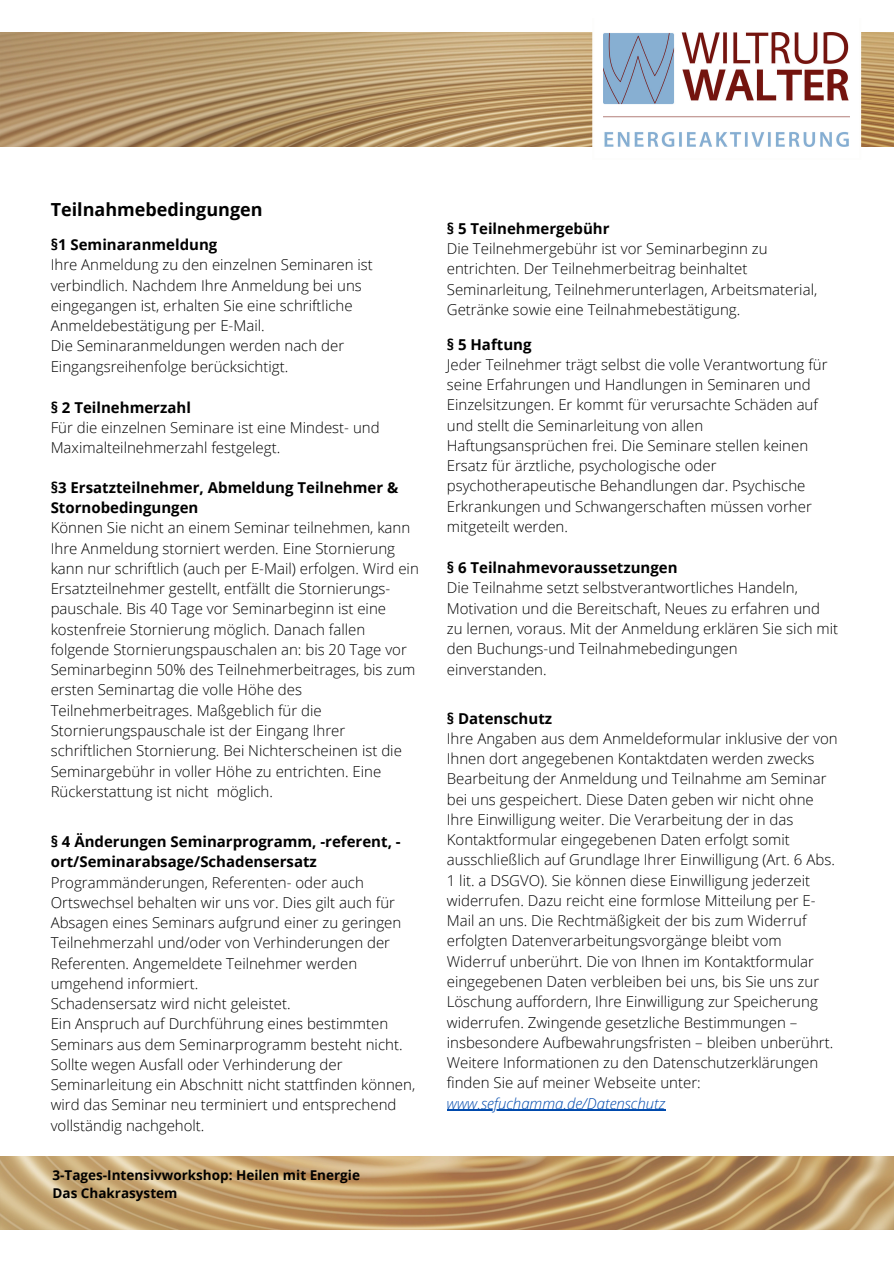
<style>
.page{position:relative;width:894px;height:1264px;background:#fff}
.page>*{position:absolute;margin:0;border:0;box-sizing:border-box;transform-origin:0 0}
.t1{font:700 18px "Open Sans";color:#000}
.t2{font:300 15px/20.2px "Open Sans";color:#000}
.t3{font:italic 300 15px "Open Sans";color:#004aad}
.t4{font:700 13.5px "Open Sans";color:#000}
.s1{font-weight:700}
</style>
<div class="page">
<hr style="left:446px;top:1109px;width:219px;height:1px;background:#004aad">
<img style="left:0;top:32px;width:893px;height:115px">
<svg style="left:592px;top:32px;width:268px;height:115px"></svg>
<img style="left:603px;top:32px;width:246px;height:115px">
<img style="left:0;top:1156px;width:893px;height:73px">
<p class="t1" style="left:51px;top:196px;width:213px">Teilnahmebedingungen</p>
<p class="t2" style="left:51px;top:234px;width:323px"><span class="s1">§1 Seminaranmeldung<br></span>Ihre Anmeldung zu den einzelnen Seminaren ist verbindlich. Nachdem Ihre Anmeldung bei uns eingegangen ist, erhalten Sie eine schriftliche Anmeldebestätigung per E-Mail.<br>Die Seminaranmeldungen werden nach der Eingangsreihenfolge berücksichtigt.</p>
<p class="t2" style="left:51px;top:396px;width:330px"><span class="s1">§ 2 Teilnehmerzahl<br></span>Für die einzelnen Seminare ist eine Mindest- und<br>Maximalteilnehmerzahl festgelegt.</p>
<h1 class="t2" style="left:51px;top:477px;width:369px"><span class="s1">§3 Ersatzteilnehmer, Abmeldung Teilnehmer &amp; Stornobedingungen<br></span>Können Sie nicht an einem Seminar teilnehmen, kann Ihre Anmeldung storniert werden. Eine Stornierung kann nur schriftlich (auch per E-Mail) erfolgen. Wird ein Ersatzteilnehmer gestellt, entfällt die Stornierungs&shy;pauschale. Bis 40 Tage vor Seminarbeginn ist eine kostenfreie Stornierung möglich. Danach fallen folgende Stornierungspauschalen an: bis 20 Tage vor Seminarbeginn 50% des Teilnehmerbeitrages, bis zum ersten Seminartag die volle Höhe des Teilnehmerbeitrages. Maßgeblich für die Stornierungspauschale ist der Eingang Ihrer schriftlichen Stornierung. Bei Nichterscheinen ist die Seminargebühr in voller Höhe zu entrichten. Eine Rückerstattung ist nicht möglich.</h1>
<h2 class="t2" style="left:51px;top:831px;width:366px"><span class="s1">§ 4 Änderungen Seminarprogramm, -referent, - ort/Seminarabsage/Schadensersatz </span>Programmänderungen, Referenten- oder auch Ortswechsel behalten wir uns vor. Dies gilt auch für Absagen eines Seminars aufgrund einer zu geringen Teilnehmerzahl und/oder von Verhinderungen der Referenten. Angemeldete Teilnehmer werden umgehend informiert.<br>Schadensersatz wird nicht geleistet.<br>Ein Anspruch auf Durchführung eines bestimmten Seminars aus dem Seminarprogramm besteht nicht.<br>Sollte wegen Ausfall oder Verhinderung der Seminarleitung ein Abschnitt nicht stattfinden können, wird das Seminar neu terminiert und entsprechend vollständig nachgeholt.</h2>
<h2 class="t4" style="left:53px;top:1165px;width:309px">3-Tages-Intensivworkshop: Heilen mit Energie</h2>
<p class="t4" style="left:53px;top:1183px;width:126px">Das Chakrasystem</p>
<h2 class="t2" style="left:446px;top:218px;width:372px"><span class="s1">§ 5 Teilnehmergebühr<br></span>Die Teilnehmergebühr ist vor Seminarbeginn zu entrichten. Der Teilnehmerbeitrag beinhaltet Seminarleitung, Teilnehmerunterlagen, Arbeitsmaterial, Getränke sowie eine Teilnahmebestätigung.</h2>
<h2 class="t2" style="left:446px;top:333px;width:382px"><span class="s1">§ 5 Haftung<br></span>Jeder Teilnehmer trägt selbst die volle Verantwortung für seine Erfahrungen und Handlungen in Seminaren und Einzelsitzungen. Er kommt für verursachte Schäden auf und stellt die Seminarleitung von allen Haftungsansprüchen frei. Die Seminare stellen keinen Ersatz für ärztliche, psychologische oder psychotherapeutische Behandlungen dar. Psychische Erkrankungen und Schwangerschaften müssen vorher mitgeteilt werden.</h2>
<h2 class="t2" style="left:446px;top:557px;width:393px"><span class="s1">§ 6 Teilnahmevoraussetzungen<br></span>Die Teilnahme setzt selbstverantwortliches Handeln, Motivation und die Bereitschaft, Neues zu erfahren und zu lernen, voraus. Mit der Anmeldung erklären Sie sich mit den Buchungs-und Teilnahmebedingungen einverstanden.</h2>
<h2 class="t2" style="left:446px;top:707px;width:392px"><span class="s1">§ Datenschutz<br></span>Ihre Angaben aus dem Anmeldeformular inklusive der von Ihnen dort angegebenen Kontaktdaten werden zwecks Bearbeitung der Anmeldung und Teilnahme am Seminar bei uns gespeichert. Diese Daten geben wir nicht ohne Ihre Einwilligung weiter. Die Verarbeitung der in das Kontaktformular eingegebenen Daten erfolgt somit ausschließlich auf Grundlage Ihrer Einwilligung (Art. 6 Abs.<br>1 lit. a DSGVO). Sie können diese Einwilligung jederzeit widerrufen. Dazu reicht eine formlose Mitteilung per E-Mail an uns. Die Rechtmäßigkeit der bis zum Widerruf erfolgten Datenverarbeitungsvorgänge bleibt vom Widerruf unberührt. Die von Ihnen im Kontaktformular eingegebenen Daten verbleiben bei uns, bis Sie uns zur Löschung auffordern, Ihre Einwilligung zur Speicherung widerrufen. Zwingende gesetzliche Bestimmungen – insbesondere Aufbewahrungsfristen – bleiben unberührt.<br>Weitere Informationen zu den Datenschutzerklärungen finden Sie auf meiner Webseite unter:</h2>
<h2 class="t3" style="left:446px;top:1092px;width:220px">www.sefuchamma.de/Datenschutz</h2>
</div>
